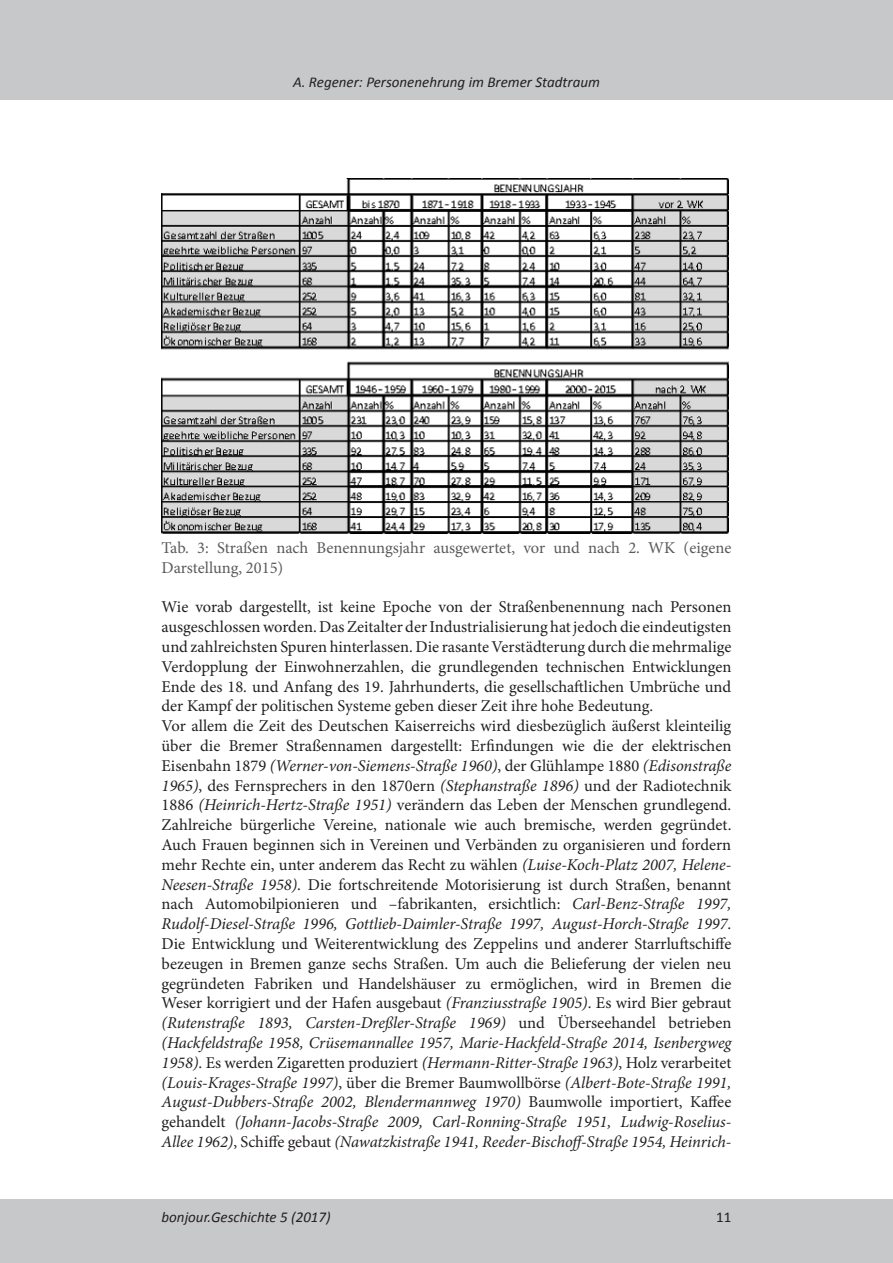
<style>
.page{position:relative;width:893px;height:1263px;background:#fff}
.page>*{position:absolute;margin:0;border:0;box-sizing:border-box;transform-origin:0 0}
.t1{font:16.5px/19.8px "Minion Pro";color:#231f20;text-align:justify}
.t2{font:16.5px/19.8px "Minion Pro";color:#5a5a5a}
.t3{font:italic 15px "Calibri";color:#231f20}
.t4{font:15px "Calibri";color:#231f20}
.s1{font-style:italic}
</style>
<div class="page">
<div style="left:0;top:1199px;width:892px;height:64px;background:#c7c8ca"></div>
<div style="left:0;top:0;width:892px;height:99px;background:#c7c8ca"></div>
<img style="left:162px;top:179px;width:567px;height:354px">
<p class="t3" style="left:293px;top:72px;width:308px">A. Regener: Personenehrung im Bremer Stadtraum</p>
<p class="t2" style="left:162px;top:538px;width:571px">Tab. 3: Straßen nach Benennungsjahr ausgewertet, vor und nach 2. WK (eigene<br>Darstellung, 2015)</p>
<p class="t1" style="left:162px;top:597px;width:571px">Wie vorab dargestellt, ist keine Epoche von der Straßenbenennung nach Personen ausgeschlossen worden. Das Zeitalter der Industrialisierung hat jedoch die eindeutigsten und zahlreichsten Spuren hinterlassen. Die rasante Verstädterung durch die mehrmalige Verdopplung der Einwohnerzahlen, die grundlegenden technischen Entwicklungen Ende des 18. und Anfang des 19. Jahrhunderts, die gesellschaftlichen Umbrüche und der Kampf der politischen Systeme geben dieser Zeit ihre hohe Bedeutung.</p>
<p class="t1" style="left:162px;top:716px;width:571px">Vor allem die Zeit des Deutschen Kaiserreichs wird diesbezüglich äußerst kleinteilig über die Bremer Straßennamen dargestellt: Erfindungen wie die der elektrischen Eisenbahn 1879 <span class="s1">(Werner-von-Siemens-Straße 1960)</span>, der Glühlampe 1880 <span class="s1">(Edisonstraße 1965)</span>, des Fernsprechers in den 1870ern <span class="s1">(Stephanstraße 1896)</span> und der Radiotechnik 1886 <span class="s1">(Heinrich-Hertz-Straße 1951)</span> verändern das Leben der Menschen grundlegend.<br>Zahlreiche bürgerliche Vereine, nationale wie auch bremische, werden gegründet.<br>Auch Frauen beginnen sich in Vereinen und Verbänden zu organisieren und fordern mehr Rechte ein, unter anderem das Recht zu wählen <span class="s1">(Luise-Koch-Platz 2007, Helene-Neesen-Straße 1958)</span>. Die fortschreitende Motorisierung ist durch Straßen, benannt nach Automobilpionieren und –fabrikanten, ersichtlich: <span class="s1">Carl-Benz-Straße 1997, Rudolf-Diesel-Straße 1996, Gottlieb-Daimler-Straße 1997, August-Horch-Straße 1997</span>.<br>Die Entwicklung und Weiterentwicklung des Zeppelins und anderer Starrluftschiffe bezeugen in Bremen ganze sechs Straßen. Um auch die Belieferung der vielen neu gegründeten Fabriken und Handelshäuser zu ermöglichen, wird in Bremen die Weser korrigiert und der Hafen ausgebaut <span class="s1">(Franziusstraße 1905)</span>. Es wird Bier gebraut <span class="s1">(Rutenstraße 1893, Carsten-Dreßler-Straße 1969)</span> und Überseehandel betrieben <span class="s1">(Hackfeldstraße 1958, Crüsemannallee 1957, Marie-Hackfeld-Straße 2014, Isenbergweg 1958)</span>. Es werden Zigaretten produziert <span class="s1">(Hermann-Ritter-Straße 1963)</span>, Holz verarbeitet <span class="s1">(Louis-Krages-Straße 1997)</span>, über die Bremer Baumwollbörse <span class="s1">(Albert-Bote-Straße 1991, August-Dubbers-Straße 2002, Blendermannweg 1970)</span> Baumwolle importiert, Kaffee gehandelt <span class="s1">(Johann-Jacobs-Straße 2009, Carl-Ronning-Straße 1951, Ludwig-Roselius-Allee 1962)</span>, Schiffe gebaut <span class="s1">(Nawatzkistraße 1941, Reeder-Bischoff-Straße 1954, Heinrich-</span></p>
<p class="t3" style="left:162px;top:1207px;width:171px">bonjour.Geschichte 5 (2017)</p>
<p class="t4" style="left:716px;top:1208px;width:17px">11</p>
</div>
